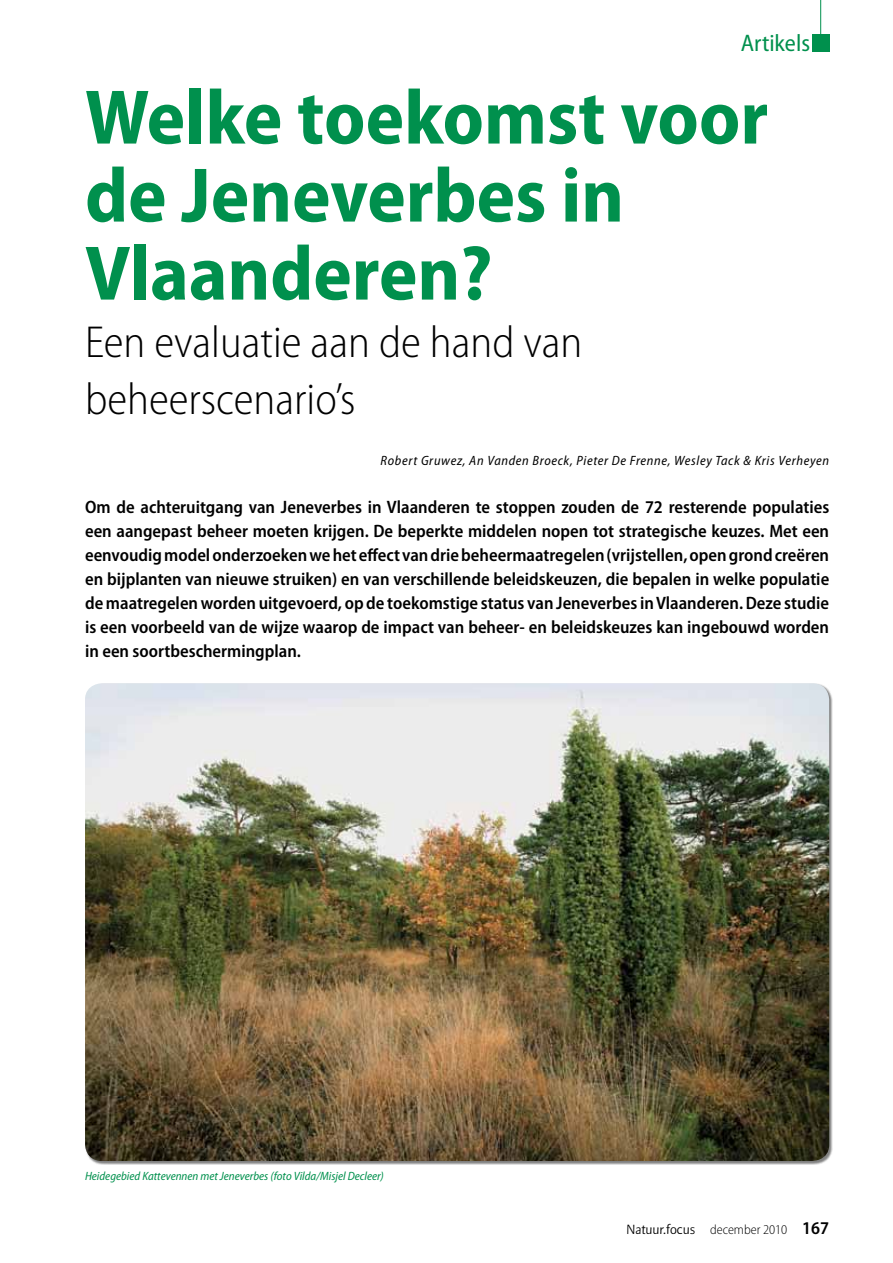
<style>
.page{position:relative;width:893px;height:1263px;background:#fff}
.page>*{position:absolute;margin:0;border:0;box-sizing:border-box;transform-origin:0 0}
.t1{font:700 semi-condensed 78px/78px "Myriad Pro";color:#00904d}
.t2{font:300 semi-condensed 45px/57px "Myriad Pro";color:#000}
.t3{font:semi-condensed 24px "Myriad Pro";color:#00904d}
.t4{font:600 semi-condensed 18px/24px "Myriad Pro";color:#000;text-align:justify}
.t5{font:15px "Beo Sans R11";color:#000}
.t6{font:italic semi-condensed 13.5px "Myriad Pro";letter-spacing:.05em;color:#000}
.t7{font:italic semi-condensed 12px "Myriad Pro";color:#00904d}
.s1{font-family:"Myriad Pro";font-weight:300;font-stretch:semi-condensed;font-size:13.5px}
.s2{font-family:"Myriad Pro";font-weight:600;font-stretch:semi-condensed;font-size:18px}
</style>
<div class="page">
<img style="left:85px;top:683px;width:744px;height:478px">
<hr style="left:820px;top:0;width:1px;height:43px;background:#00904d">
<div style="left:812px;top:34px;width:17px;height:17px;background:#00904d"></div>
<h3 class="t3" style="left:741px;top:30px;width:71px">Artikels</h3>
<h1 class="t1" style="left:85px;top:79px;width:684px">Welke toekomst voor de Jeneverbes in<br>Vlaanderen?</h1>
<h2 class="t2" style="left:85px;top:314px;width:499px">Een evaluatie aan de hand van beheerscenario’s</h2>
<p class="t6" style="left:381px;top:453px;width:450px">Robert Gruwez, An Vanden Broeck, Pieter De Frenne, Wesley Tack &amp; Kris Verheyen</p>
<p class="t4" style="left:85px;top:495px;width:746px">Om de achteruitgang van Jeneverbes in Vlaanderen te stoppen zouden de 72 resterende populaties een aangepast beheer moeten krijgen. De beperkte middelen nopen tot strategische keuzes. Met een eenvoudig model onderzoeken we het effect van drie beheermaatregelen (vrijstellen, open grond creëren en bijplanten van nieuwe struiken) en van verschillende beleidskeuzen, die bepalen in welke populatie de maatregelen worden uitgevoerd, op de toekomstige status van Jeneverbes in Vlaanderen. Deze studie is een voorbeeld van de wijze waarop de impact van beheer- en beleidskeuzes kan ingebouwd worden in een soortbeschermingplan.</p>
<p class="t7" style="left:85px;top:1169px;width:300px">Heidegebied Kattevennen met Jeneverbes (foto Vilda/Misjel Decleer)</p>
<p class="t5" style="left:627px;top:1222px;width:204px">Natuur.focus <span class="s1">december 2010</span> <span class="s2">167</span></p>
</div>
